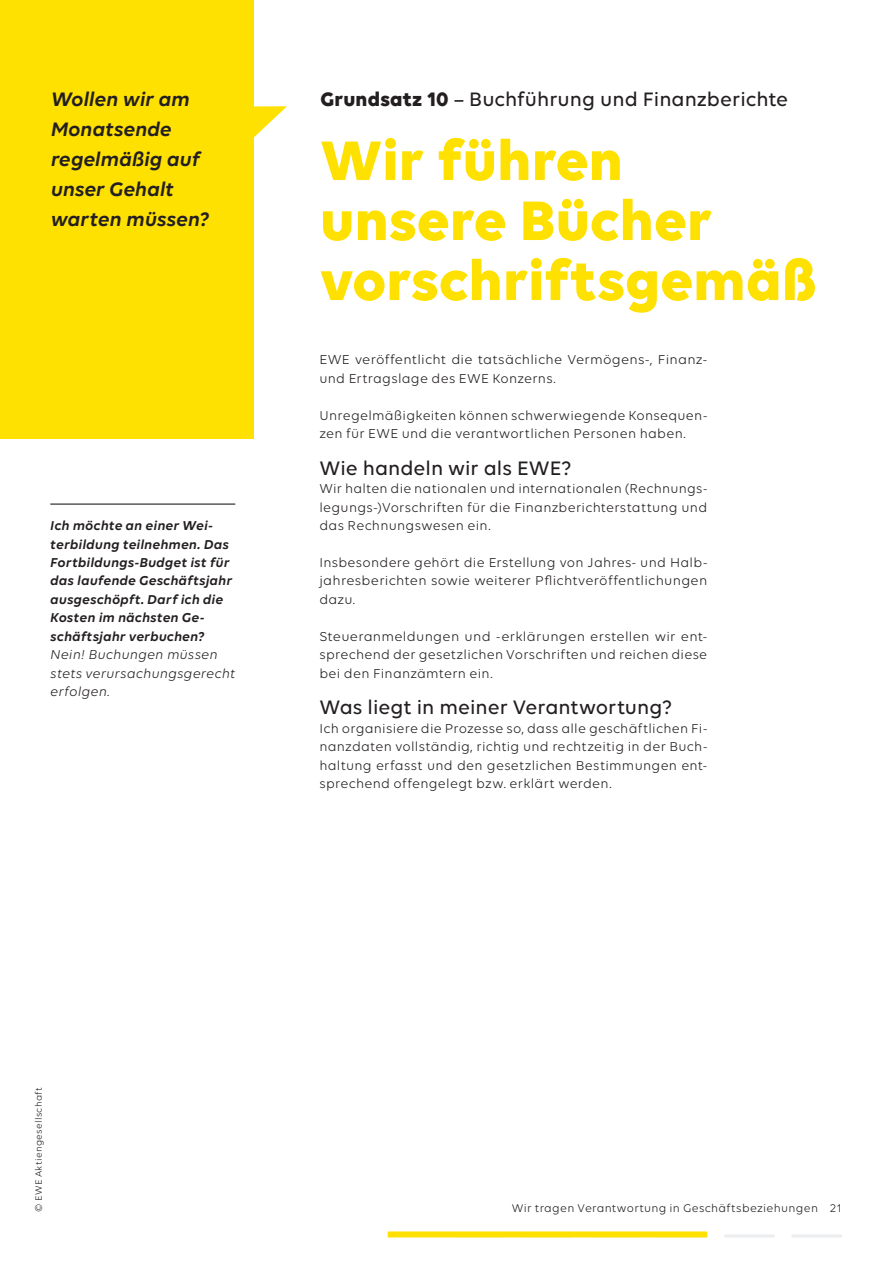
<style>
.page{position:relative;width:893px;height:1263px;background:#fff}
.page>*{position:absolute;margin:0;border:0;box-sizing:border-box;transform-origin:0 0}
.t1{font:700 60px/60px "Volte";letter-spacing:.005em;color:#ffe101}
.t2{font:500 21px "Volte";color:#231f20}
.t3{font:italic 600 21px/30px "Volte";letter-spacing:-.005em;color:#231f20}
.t4{font:13.8px/18.5px "Volte";letter-spacing:.02em;color:#231f20;text-align:justify}
.t5{font:italic 600 13.8px/18.5px "Volte";letter-spacing:.015em;color:#231f20}
.t6{font:italic 13.8px/18.5px "Volte";letter-spacing:.015em;color:#231f20}
.t7{font:12px "Volte";letter-spacing:.025em;color:#231f20}
.t8{font:9.75px "Volte";letter-spacing:.035em;color:#231f20}
.s1{font-weight:700}
</style>
<div class="page">
<div style="left:0;top:0;width:253px;height:438px;background:#ffe101"></div>
<svg style="left:253px;top:106px;width:34px;height:32px"></svg>
<hr style="left:50px;top:503px;width:185px;height:2px;background:#231f20">
<hr style="left:724px;top:1234px;width:51px;height:3px;background:#ebedef">
<hr style="left:792px;top:1234px;width:50px;height:3px;background:#ebedef">
<div style="left:388px;top:1231px;width:319px;height:6px;background:#ffe101"></div>
<h2 class="t3" style="left:51px;top:84px;width:160px">Wollen wir am<br>Monatsende regelmäßig auf unser Gehalt warten müssen?</h2>
<p class="t5" style="left:50px;top:516px;width:183px">Ich möchte an einer Wei&shy;terbildung teilnehmen. Das<br>Fortbildungs-Budget ist für das laufende Geschäftsjahr ausgeschöpft. Darf ich die<br>Kosten im nächsten Ge&shy;schäftsjahr verbuchen?</p>
<p class="t6" style="left:50px;top:645px;width:186px">Nein! Buchungen müssen stets verursachungsgerecht erfolgen.</p>
<h2 class="t2" style="left:320px;top:87px;width:469px"><span class="s1">Grundsatz 10</span> – Buchführung und Finanzberichte</h2>
<h1 class="t1" style="left:320px;top:128px;width:498px">Wir führen unsere Bücher vorschriftsgemäß</h1>
<p class="t4" style="left:319px;top:350px;width:389px">EWE veröffentlicht die tatsächliche Vermögens-, Finanz&shy;und Ertragslage des EWE Konzerns.</p>
<p class="t4" style="left:319px;top:406px;width:389px">Unregelmäßigkeiten können schwerwiegende Konsequen&shy;zen für EWE und die verantwortlichen Personen haben.</p>
<h2 class="t2" style="left:319px;top:456px;width:254px">Wie handeln wir als EWE?</h2>
<p class="t4" style="left:319px;top:479px;width:389px">Wir halten die nationalen und internationalen (Rechnungs&shy;legungs-)Vorschriften für die Finanzberichterstattung und das Rechnungswesen ein.</p>
<p class="t4" style="left:319px;top:553px;width:389px">Insbesondere gehört die Erstellung von Jahres- und Halb&shy;jahresberichten sowie weiterer Pflichtveröffentlichungen dazu.</p>
<p class="t4" style="left:319px;top:627px;width:389px">Steueranmeldungen und -erklärungen erstellen wir ent&shy;sprechend der gesetzlichen Vorschriften und reichen diese bei den Finanzämtern ein.</p>
<h2 class="t2" style="left:319px;top:695px;width:354px">Was liegt in meiner Verantwortung?</h2>
<p class="t4" style="left:319px;top:719px;width:389px">Ich organisiere die Prozesse so, dass alle geschäftlichen Fi&shy;nanzdaten vollständig, richtig und rechtzeitig in der Buch&shy;haltung erfasst und den gesetzlichen Bestimmungen ent&shy;sprechend offengelegt bzw. erklärt werden.</p>
<p class="t8" style="left:33px;top:1212px;width:126px;rotate:-90deg">© EWE Aktiengesellschaft</p>
<p class="t7" style="left:512px;top:1201px;width:331px">Wir tragen Verantwortung in Geschäftsbeziehungen 21</p>
</div>
